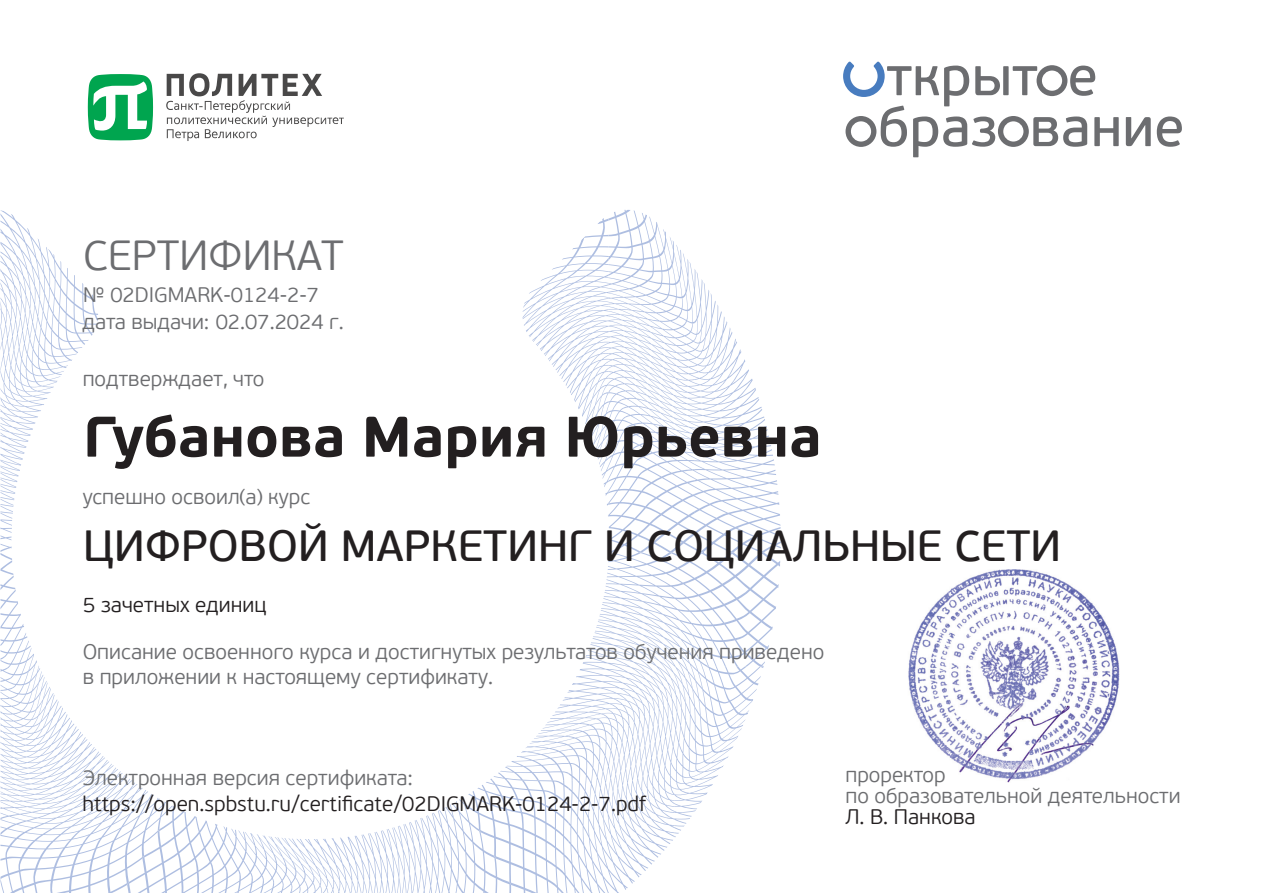
<style>
.page{position:relative;width:1263px;height:893px;background:#fff}
.page>*{position:absolute;margin:0;border:0;box-sizing:border-box;transform-origin:0 0}
.t1{font:700 57px "PF Beau Sans Pro";color:#231f20}
.t2{font:43.5px "PF Beau Sans Pro Bbook";color:#231f20}
.t3{font:300 42px "PF Beau Sans Pro";color:#6c6d70}
.t4{font:300 21px/25.2px "PF Beau Sans Pro";color:#6c6d70}
.t5{font:300 21px "PF Beau Sans Pro";color:#231f20}
</style>
<div class="page">
<svg style="left:524px;top:210px;width:245px;height:342px"></svg>
<svg style="left:0;top:210px;width:98px;height:342px"></svg>
<svg style="left:0;top:553px;width:160px;height:340px"></svg>
<svg style="left:127px;top:799px;width:336px;height:94px"></svg>
<svg style="left:463px;top:552px;width:317px;height:341px"></svg>
<svg style="left:490px;top:666px;width:274px;height:227px"></svg>
<svg style="left:843px;top:62px;width:276px;height:95px"></svg>
<svg style="left:1126px;top:117px;width:25px;height:29px"></svg>
<svg style="left:1157px;top:116px;width:25px;height:31px"></svg>
<svg style="left:166px;top:73px;width:178px;height:68px"></svg>
<svg style="left:88px;top:74px;width:65px;height:66px"></svg>
<img style="left:908px;top:570px;width:212px;height:213px">
<h3 class="t3" style="left:83px;top:231px;width:262px">СЕРТИФИКАТ</h3>
<p class="t4" style="left:83px;top:282px;width:237px">№ 02DIGMARK-0124-2-7</p>
<p class="t4" style="left:82px;top:310px;width:263px">дата выдачи: 02.07.2024 г.</p>
<p class="t4" style="left:83px;top:366px;width:183px">подтверждает, что</p>
<h1 class="t1" style="left:83px;top:401px;width:740px">Губанова Мария Юрьевна</h1>
<p class="t4" style="left:83px;top:485px;width:229px">успешно освоил(а) курс</p>
<h2 class="t2" style="left:83px;top:521px;width:979px">ЦИФРОВОЙ МАРКЕТИНГ И СОЦИАЛЬНЫЕ СЕТИ</h2>
<p class="t5" style="left:83px;top:593px;width:185px">5 зачетных единиц</p>
<p class="t4" style="left:83px;top:639px;width:743px">Описание освоенного курса и достигнутых результатов обучения приведено в приложении к настоящему сертификату.</p>
<p class="t4" style="left:83px;top:766px;width:332px">Электронная версия сертификата:</p>
<p class="t5" style="left:82px;top:792px;width:565px">https://open.spbstu.ru/certificate/02DIGMARK-0124-2-7.pdf</p>
<p class="t4" style="left:845px;top:764px;width:337px;line-height:21px">проректор<br>по образовательной деятельности</p>
<p class="t5" style="left:845px;top:805px;width:132px">Л. В. Панкова</p>
</div>
